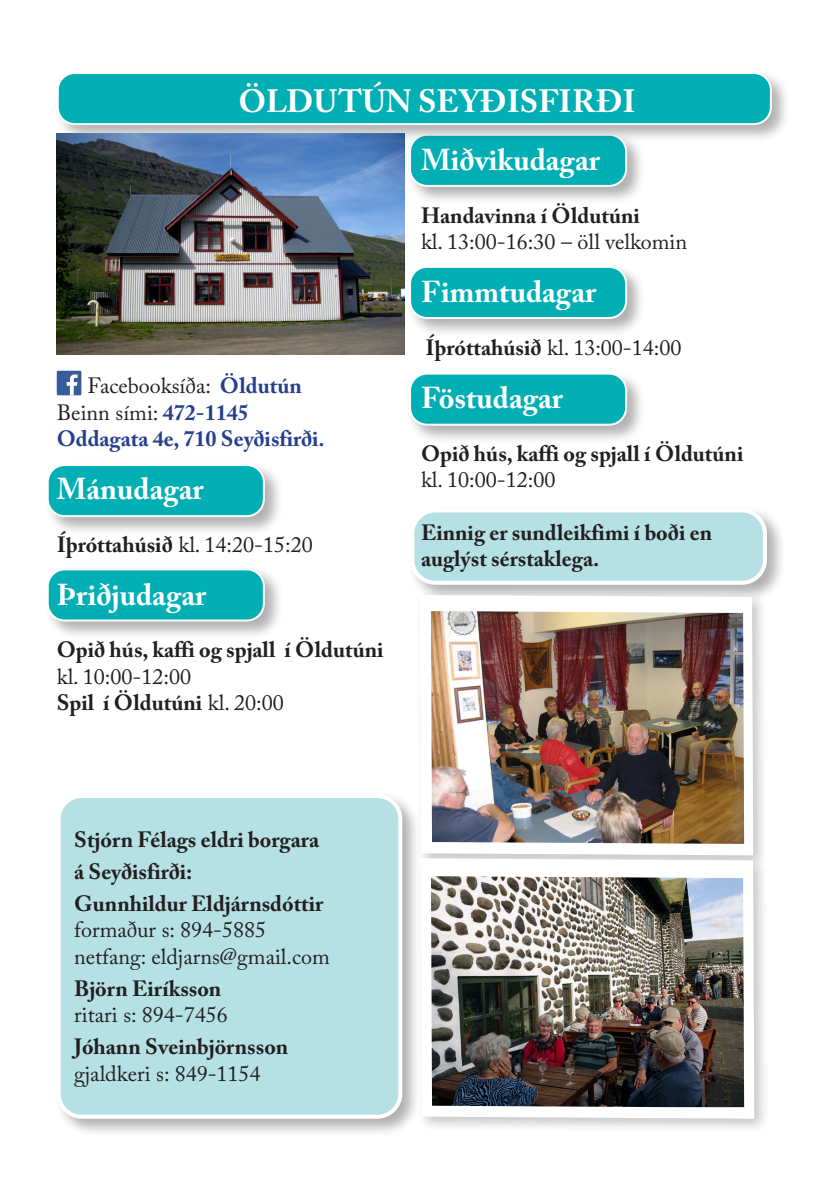
<style>
.page{position:relative;width:840px;height:1191px;background:#fff}
.page>*{position:absolute;margin:0;border:0;box-sizing:border-box;transform-origin:0 0}
.t1{font:700 32px "Adobe Caslon Pro";color:#fff}
.t2{font:700 30px "Adobe Caslon Pro";color:#fff}
.t3{font:700 22px/32px "Adobe Caslon Pro";color:#231f20}
.t4{font:22px/26.4px "Adobe Caslon Pro";color:#231f20}
.t5{font:700 22px/26.4px "Adobe Caslon Pro";color:#253f8e}
.s1{font-weight:400;color:#231f20}
.s2{font-weight:700}
</style>
<div class="page">
<div style="left:54px;top:791px;width:367px;height:346px;background:#231f20;opacity:.35"></div>
<div style="left:59px;top:796px;width:341px;height:320px;background:#b6e1e4;border-radius:23px"></div>
<div style="left:57px;top:794px;width:345px;height:324px;border:4px solid #fff;border-radius:23px"></div>
<div style="left:407px;top:505px;width:378px;height:98px;background:#231f20;opacity:.35"></div>
<div style="left:412px;top:510px;width:352px;height:73px;background:#b6e1e4;border-radius:23px"></div>
<div style="left:410px;top:508px;width:356px;height:77px;border:4px solid #fff;border-radius:23px"></div>
<div style="left:44px;top:461px;width:239px;height:75px;background:#231f20;opacity:.35"></div>
<div style="left:48px;top:465px;width:216px;height:51px;background:#00afb4;border-radius:17px"></div>
<div style="left:47px;top:464px;width:218px;height:53px;border:2px solid #fff;border-radius:17px"></div>
<div style="left:44px;top:565px;width:239px;height:75px;background:#231f20;opacity:.35"></div>
<div style="left:48px;top:569px;width:216px;height:51px;background:#00afb4;border-radius:17px"></div>
<div style="left:47px;top:568px;width:218px;height:53px;border:2px solid #fff;border-radius:17px"></div>
<div style="left:406px;top:131px;width:239px;height:75px;background:#231f20;opacity:.35"></div>
<div style="left:410px;top:135px;width:215px;height:51px;background:#00afb4;border-radius:17px"></div>
<div style="left:409px;top:134px;width:217px;height:53px;border:2px solid #fff;border-radius:17px"></div>
<div style="left:406px;top:263px;width:239px;height:75px;background:#231f20;opacity:.35"></div>
<div style="left:410px;top:267px;width:215px;height:51px;background:#00afb4;border-radius:17px"></div>
<div style="left:409px;top:266px;width:217px;height:53px;border:2px solid #fff;border-radius:17px"></div>
<div style="left:406px;top:369px;width:239px;height:75px;background:#231f20;opacity:.35"></div>
<div style="left:410px;top:373px;width:215px;height:52px;background:#00afb4;border-radius:17px"></div>
<div style="left:409px;top:372px;width:217px;height:54px;border:2px solid #fff;border-radius:17px"></div>
<div style="left:54px;top:69px;width:736px;height:75px;background:#231f20;opacity:.35"></div>
<div style="left:58px;top:73px;width:712px;height:51px;background:#00afb4;border-radius:17px"></div>
<div style="left:57px;top:72px;width:714px;height:53px;border:2px solid #fff;border-radius:17px"></div>
<img style="left:57px;top:133px;width:347px;height:222px">
<div style="left:57px;top:371px;width:24px;height:24px;background:#385b99"></div>
<svg style="left:67px;top:374px;width:10px;height:21px"></svg>
<div style="left:415px;top:590px;width:353px;height:281px;background:#231f20;opacity:.25"></div>
<svg style="left:420px;top:595px;width:332px;height:258px"></svg>
<img style="left:430px;top:611px;width:313px;height:233px">
<div style="left:416px;top:853px;width:353px;height:281px;background:#231f20;opacity:.25"></div>
<svg style="left:421px;top:858px;width:332px;height:260px"></svg>
<img style="left:430px;top:876px;width:313px;height:231px">
<h1 class="t1" style="left:238px;top:82px;width:398px">ÖLDUTÚN SEYÐISFIRÐI</h1>
<p class="t5" style="left:57px;top:372px;width:269px;text-indent:31px"><span class="s1">Facebooksíða:</span> Öldutún<br><span class="s1">Beinn sími:</span> 472-1145<br>Oddagata 4e, 710 Seyðisfirði.</p>
<h2 class="t2" style="left:57px;top:471px;width:148px">Mánudagar</h2>
<p class="t4" style="left:57px;top:531px;width:257px"><span class="s2">Íþróttahúsið</span> kl. 14:20-15:20</p>
<h2 class="t2" style="left:57px;top:577px;width:151px">Þriðjudagar</h2>
<p class="t3" style="left:57px;top:634px;width:328px">Opið hús, kaffi og spjall í Öldutúni</p>
<p class="t4" style="left:57px;top:663px;width:228px">kl. 10:00-12:00<br><span class="s2">Spil í Öldutúni</span> kl. 20:00</p>
<h2 class="t2" style="left:421px;top:142px;width:180px">Miðvikudagar</h2>
<p class="t3" style="left:421px;top:199px;width:220px">Handavinna í Öldutúni</p>
<p class="t4" style="left:421px;top:229px;width:267px">kl. 13:00-16:30 – öll velkomin</p>
<h2 class="t2" style="left:421px;top:274px;width:176px">Fimmtudagar</h2>
<p class="t4" style="left:425px;top:334px;width:257px"><span class="s2">Íþróttahúsið</span> kl. 13:00-14:00</p>
<h2 class="t2" style="left:421px;top:380px;width:143px">Föstudagar</h2>
<p class="t3" style="left:421px;top:437px;width:324px">Opið hús, kaffi og spjall í Öldutúni</p>
<p class="t4" style="left:421px;top:466px;width:136px">kl. 10:00-12:00</p>
<p class="t3" style="left:421px;top:519px;width:292px;line-height:26.4px">Einnig er sundleikfimi í boði en auglýst sérstaklega.</p>
<p class="t3" style="left:74px;top:823px;width:250px">Stjórn Félags eldri borgara á Seyðisfirði:<br>Gunnhildur Eldjárnsdóttir</p>
<p class="t4" style="left:74px;top:916px;width:257px">formaður s: 894-5885 netfang: eldjarns@gmail.com</p>
<p class="t3" style="left:74px;top:972px;width:149px">Björn Eiríksson</p>
<p class="t4" style="left:74px;top:1001px;width:155px">ritari s: 894-7456</p>
<p class="t3" style="left:74px;top:1030px;width:215px">Jóhann Sveinbjörnsson</p>
<p class="t4" style="left:74px;top:1059px;width:188px">gjaldkeri s: 849-1154</p>
</div>
